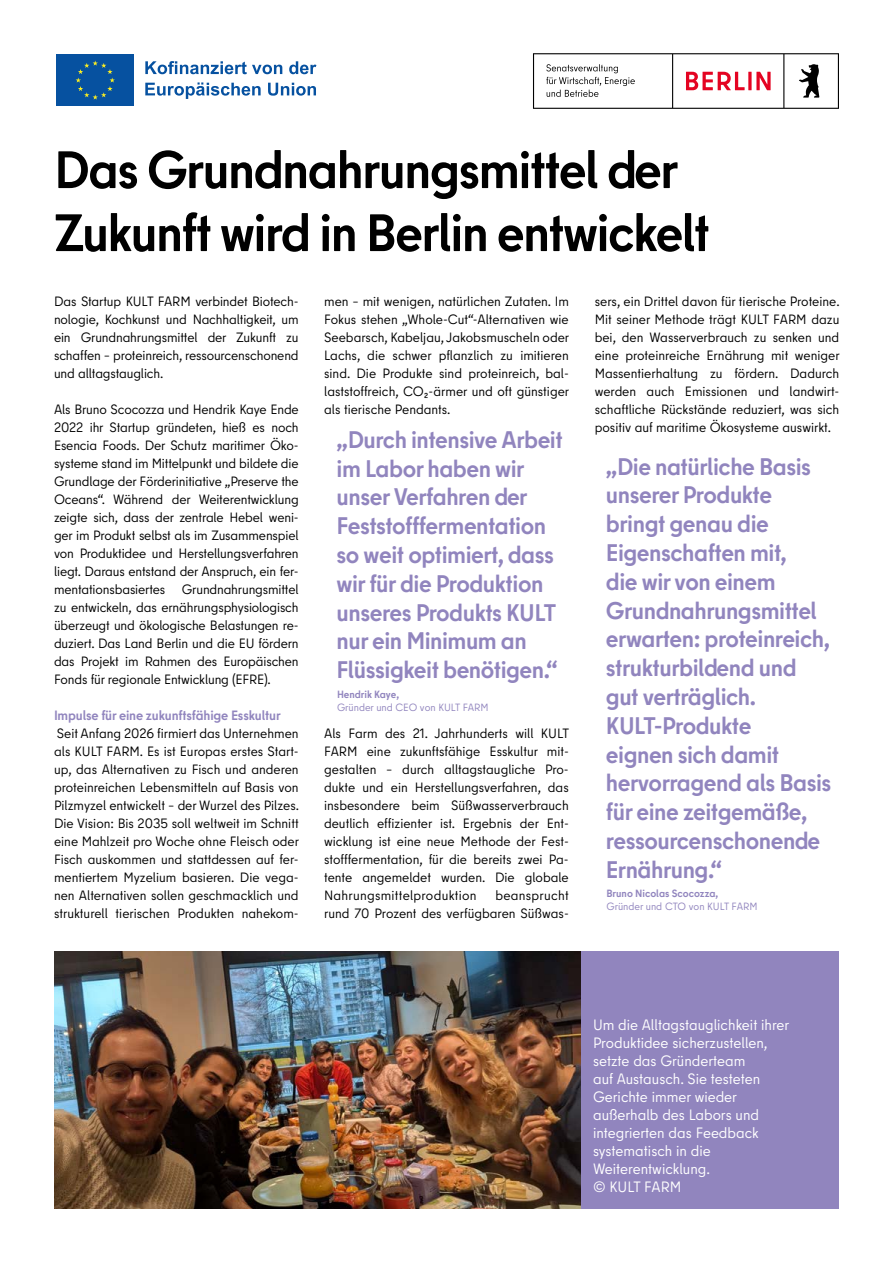
<style>
.page{position:relative;width:893px;height:1263px;background:#fff}
.page>*{position:absolute;margin:0;border:0;box-sizing:border-box;transform-origin:0 0}
.t1{font:700 52.5px/63px "Berlin Type";letter-spacing:-.03em;color:#000}
.t2{font:700 24px/28.8px "Berlin Type";letter-spacing:-.02em;color:#9185be}
.t3{font:15px/18px "Berlin Type";color:#fff}
.t4{font:13.5px/18px "Berlin Type";color:#000;text-align:justify}
.t5{font:700 13.5px "Berlin Type";letter-spacing:-.01em;color:#9185be}
.t6{font:10.5px "Berlin Type";color:#9185be}
.t7{font:700 10.5px "Berlin Type";color:#9185be}
</style>
<div class="page">
<svg style="left:533px;top:53px;width:306px;height:56px"></svg>
<div style="left:56px;top:54px;width:78px;height:52px;background:#0651a0"></div>
<svg style="left:76px;top:61px;width:39px;height:39px"></svg>
<svg style="left:145px;top:61px;width:137px;height:13px"></svg>
<svg style="left:289px;top:61px;width:27px;height:13px"></svg>
<svg style="left:145px;top:82px;width:116px;height:17px"></svg>
<svg style="left:268px;top:83px;width:48px;height:13px"></svg>
<img style="left:54px;top:952px;width:528px;height:257px">
<div style="left:582px;top:952px;width:257px;height:257px;background:#9185be"></div>
<h1 class="t1" style="left:54px;top:139px;width:657px">Das Grundnahrungsmittel der<br>Zukunft wird in Berlin entwickelt</h1>
<p class="t4" style="left:54px;top:292px;width:246px">Das Startup KULT FARM verbindet Biotech&shy;nologie, Kochkunst und Nachhaltigkeit, um ein Grundnahrungsmittel der Zukunft zu schaffen – proteinreich, ressourcenschonend und alltagstauglich.</p>
<p class="t4" style="left:54px;top:400px;width:246px">Als Bruno Scocozza und Hendrik Kaye Ende 2022 ihr Startup gründeten, hieß es noch Esencia Foods. Der Schutz maritimer Öko&shy;systeme stand im Mittelpunkt und bildete die Grundlage der Förderinitiative „Preserve the Oceans“. Während der Weiterentwicklung zeigte sich, dass der zentrale Hebel weni&shy;ger im Produkt selbst als im Zusammenspiel von Produktidee und Herstellungsverfahren liegt. Daraus entstand der Anspruch, ein fer&shy;mentationsbasiertes Grundnahrungsmittel zu entwickeln, das ernährungsphysiologisch überzeugt und ökologische Belastungen re&shy;duziert. Das Land Berlin und die EU fördern das Projekt im Rahmen des Europäischen Fonds für regionale Entwicklung (EFRE).</p>
<p class="t5" style="left:54px;top:707px;width:228px">Impulse für eine zukunftsfähige Esskultur</p>
<p class="t4" style="left:54px;top:724px;width:247px">Seit Anfang 2026 firmiert das Unternehmen als KULT FARM. Es ist Europas erstes Start&shy;up, das Alternativen zu Fisch und anderen proteinreichen Lebensmitteln auf Basis von Pilzmyzel entwickelt – der Wurzel des Pilzes.<br>Die Vision: Bis 2035 soll weltweit im Schnitt eine Mahlzeit pro Woche ohne Fleisch oder Fisch auskommen und stattdessen auf fer&shy;mentiertem Myzelium basieren. Die vega&shy;nen Alternativen sollen geschmacklich und strukturell tierischen Produkten nahekom-</p>
<p class="t4" style="left:324px;top:292px;width:246px">men – mit wenigen, natürlichen Zutaten. Im Fokus stehen „Whole-Cut“-Alternativen wie Seebarsch, Kabeljau, Jakobsmuscheln oder Lachs, die schwer pflanzlich zu imitieren sind. Die Produkte sind proteinreich, bal&shy;laststoffreich, CO₂-ärmer und oft günstiger als tierische Pendants.</p>
<h2 class="t2" style="left:337px;top:425px;width:228px">„Durch intensive Arbeit im Labor haben wir unser Verfahren der<br>Feststofffermentation so weit optimiert, dass wir für die Produktion unseres Produkts KULT nur ein Minimum an<br>Flüssigkeit benötigen.“</h2>
<p class="t7" style="left:337px;top:688px;width:64px">Hendrik Kaye,</p>
<p class="t6" style="left:337px;top:701px;width:153px">Gründer und CEO von KULT FARM</p>
<p class="t4" style="left:324px;top:724px;width:247px">Als Farm des 21. Jahrhunderts will KULT FARM eine zukunftsfähige Esskultur mit&shy;gestalten – durch alltagstaugliche Pro&shy;dukte und ein Herstellungsverfahren, das insbesondere beim Süßwasserverbrauch deutlich effizienter ist. Ergebnis der Ent&shy;wicklung ist eine neue Methode der Fest&shy;stofffermentation, für die bereits zwei Pa&shy;tente angemeldet wurden. Die globale Nahrungsmittelproduktion</p>
<p class="t4" style="left:324px;top:886px;width:246px;text-align:right">beansprucht<br>rund 70 Prozent des verfügbaren Süßwas-</p>
<p class="t4" style="left:595px;top:292px;width:246px">sers, ein Drittel davon für tierische Proteine.<br>Mit seiner Methode trägt KULT FARM dazu bei, den Wasserverbrauch zu senken und eine proteinreiche Ernährung mit weniger Massentierhaltung zu fördern. Dadurch werden auch Emissionen und landwirt&shy;schaftliche Rückstände reduziert, was sich positiv auf maritime Ökosysteme auswirkt.</p>
<p class="t2" style="left:606px;top:452px;width:227px">„Die natürliche Basis unserer Produkte bringt genau die<br>Eigenschaften mit,<br>die wir von einem<br>Grundnahrungsmittel erwarten: proteinreich, strukturbildend und gut verträglich.<br>KULT-Produkte<br>eignen sich damit hervorragend als Basis für eine zeitgemäße, ressourcenschonende<br>Ernährung.“</p>
<p class="t7" style="left:606px;top:887px;width:113px">Bruno Nicolas Scocozza,</p>
<p class="t6" style="left:606px;top:900px;width:153px">Gründer und CTO von KULT FARM</p>
<p class="t3" style="left:593px;top:1016px;width:198px">Um die Alltagstauglichkeit ihrer<br>Produktidee sicherzustellen, setzte das Gründerteam<br>auf Austausch. Sie testeten<br>Gerichte immer wieder außerhalb des Labors und integrierten das Feedback systematisch in die<br>Weiterentwicklung.<br>© KULT FARM</p>
</div>
